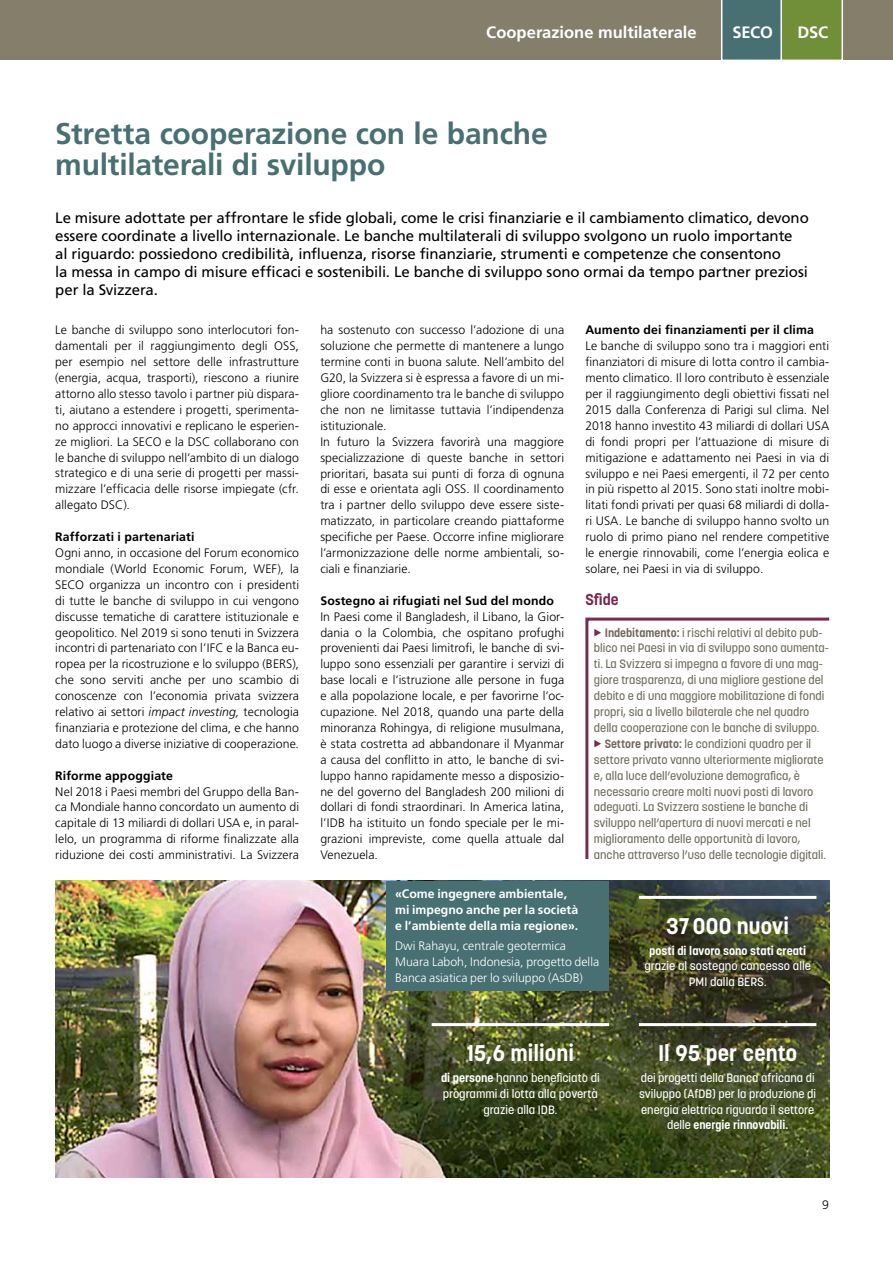
<style>
.page{position:relative;width:893px;height:1263px;background:#fff}
.page>*{position:absolute;margin:0;border:0;box-sizing:border-box;transform-origin:0 0}
.t1{font:700 30px/31.8px "Frutiger LT Pro";letter-spacing:-.005em;color:#486f71}
.t2{font:700 22.5px "Korolev";letter-spacing:.01em;color:#fff}
.t3{font:700 16.5px "Frutiger LT Pro";color:#fff}
.t4{font:700 15.6px "Korolev";color:#7b2950}
.t5{font:15px/18px "Frutiger LT Pro";letter-spacing:-.01em;color:#000}
.t6{font:300 12.3px/15.9px "Frutiger LT Pro";letter-spacing:.005em;color:#000;text-align:justify}
.t7{font:700 12.3px "Frutiger LT Pro";letter-spacing:.01em;color:#000}
.t8{font:300 12.3px/15.9px "Frutiger LT Pro";color:#fff}
.t9{font:700 12.3px/15.9px "Frutiger LT Pro";color:#fff}
.t10{font:500 12px "Korolev";color:#6f6b5e}
.t11{font:500 12px/15.9px "Korolev";color:#fff;text-align:center}
.t12{font:700 12px "Korolev";color:#fff}
.s1{font-family:"Frutiger LT Std";font-style:italic}
.s2{font-weight:700}
</style>
<div class="page">
<div style="left:0;top:0;width:893px;height:60px;background:#857e6b"></div>
<svg style="left:721px;top:0;width:122px;height:60px;background:#63845b"></svg>
<img style="left:55px;top:881px;width:774px;height:296px">
<hr style="left:639px;top:896px;width:177px;height:3px;background:#fff">
<hr style="left:639px;top:1023px;width:177px;height:3px;background:#fff">
<svg style="left:585px;top:617px;width:245px;height:243px"></svg>
<hr style="left:432px;top:1023px;width:177px;height:3px;background:#fff">
<div style="left:387px;top:881px;width:222px;height:110px;background:#486f71"></div>
<svg style="left:595px;top:629px;width:6px;height:7px"></svg>
<svg style="left:595px;top:740px;width:6px;height:7px"></svg>
<h3 class="t3" style="left:486px;top:22px;width:212px">Cooperazione multilaterale</h3>
<h3 class="t3" style="left:732px;top:22px;width:42px">SECO</h3>
<h3 class="t3" style="left:797px;top:22px;width:32px">DSC</h3>
<h1 class="t1" style="left:55px;top:117px;width:494px">Stretta cooperazione con le banche multilaterali di sviluppo</h1>
<p class="t5" style="left:55px;top:209px;width:755px">Le misure adottate per affrontare le sfide globali, come le crisi finanziarie e il cambiamento climatico, devono essere coordinate a livello internazionale. Le banche multilaterali di sviluppo svolgono un ruolo importante<br>al riguardo: possiedono credibilità, influenza, risorse finanziarie, strumenti e competenze che consentono<br>la messa in campo di misure efficaci e sostenibili. Le banche di sviluppo sono ormai da tempo partner preziosi per la Svizzera.</p>
<p class="t6" style="left:55px;top:322px;width:245px">Le banche di sviluppo sono interlocutori fon&shy;damentali per il raggiungimento degli OSS, per esempio nel settore delle infrastrutture (energia, acqua, trasporti), riescono a riunire attorno allo stesso tavolo i partner più dispara&shy;ti, aiutano a estendere i progetti, sperimenta&shy;no approcci innovativi e replicano le esperien&shy;ze migliori. La SECO e la DSC collaborano con le banche di sviluppo nell’ambito di un dialogo strategico e di una serie di progetti per massi&shy;mizzare l’efficacia delle risorse impiegate (cfr. allegato DSC).</p>
<p class="t7" style="left:55px;top:530px;width:141px">Rafforzati i partenariati</p>
<p class="t6" style="left:55px;top:545px;width:245px">Ogni anno, in occasione del Forum economico mondiale (World Economic Forum, WEF), la SECO organizza un incontro con i presidenti di tutte le banche di sviluppo in cui vengono discusse tematiche di carattere istituzionale e geopolitico. Nel 2019 si sono tenuti in Svizzera incontri di partenariato con l’IFC e la Banca eu&shy;ropea per la ricostruzione e lo sviluppo (BERS), che sono serviti anche per uno scambio di conoscenze con l’economia privata svizzera relativo ai settori <span class="s1">impact investing,</span> tecnologia finanziaria e protezione del clima, e che hanno dato luogo a diverse iniziative di cooperazione.</p>
<p class="t7" style="left:55px;top:768px;width:119px">Riforme appoggiate</p>
<p class="t6" style="left:55px;top:783px;width:245px">Nel 2018 i Paesi membri del Gruppo della Ban&shy;ca Mondiale hanno concordato un aumento di capitale di 13 miliardi di dollari USA e, in paral&shy;lelo, un programma di riforme finalizzate alla riduzione dei costi amministrativi. La Svizzera</p>
<p class="t6" style="left:320px;top:322px;width:245px;text-align:left">ha sostenuto con successo l’adozione di una soluzione che permette di mantenere a lungo termine conti in buona salute. Nell’ambito del G20, la Svizzera si è espressa a favore di un mi&shy;gliore coordinamento tra le banche di sviluppo che non ne limitasse tuttavia l’indipendenza istituzionale.<br>In futuro la Svizzera favorirà una maggiore specializzazione di queste banche in settori prioritari, basata sui punti di forza di ognuna di esse e orientata agli OSS. Il coordinamento tra i partner dello sviluppo deve essere siste&shy;matizzato, in particolare creando piattaforme specifiche per Paese. Occorre infine migliorare l’armonizzazione delle norme ambientali, so&shy;ciali e finanziarie.</p>
<p class="t7" style="left:320px;top:593px;width:235px">Sostegno ai rifugiati nel Sud del mondo</p>
<p class="t6" style="left:320px;top:608px;width:245px">In Paesi come il Bangladesh, il Libano, la Gior&shy;dania o la Colombia, che ospitano profughi provenienti dai Paesi limitrofi, le banche di svi&shy;luppo sono essenziali per garantire i servizi di base locali e l’istruzione alle persone in fuga e alla popolazione locale, e per favorirne l’oc&shy;cupazione. Nel 2018, quando una parte della minoranza Rohingya, di religione musulmana, è stata costretta ad abbandonare il Myanmar a causa del conflitto in atto, le banche di svi&shy;luppo hanno rapidamente messo a disposizio&shy;ne del governo del Bangladesh 200 milioni di dollari di fondi straordinari. In America latina, l’IDB ha istituito un fondo speciale per le mi&shy;grazioni impreviste, come quella attuale dal Venezuela.</p>
<p class="t7" style="left:585px;top:323px;width:230px">Aumento dei finanziamenti per il clima</p>
<p class="t6" style="left:585px;top:338px;width:245px">Le banche di sviluppo sono tra i maggiori enti finanziatori di misure di lotta contro il cambia&shy;mento climatico. Il loro contributo è essenziale per il raggiungimento degli obiettivi fissati nel 2015 dalla Conferenza di Parigi sul clima. Nel 2018 hanno investito 43 miliardi di dollari USA di fondi propri per l’attuazione di misure di mitigazione e adattamento nei Paesi in via di sviluppo e nei Paesi emergenti, il 72 per cento in più rispetto al 2015. Sono stati inoltre mobi&shy;litati fondi privati per quasi 68 miliardi di dolla&shy;ri USA. Le banche di sviluppo hanno svolto un ruolo di primo piano nel rendere competitive le energie rinnovabili, come l’energia eolica e solare, nei Paesi in via di sviluppo.</p>
<p class="t4" style="left:585px;top:589px;width:35px">Sfide</p>
<p class="t10" style="left:605px;top:625px;width:220px"><span class="s2">Indebitamento:</span> i rischi relativi al debito pub-</p>
<p class="t10" style="left:594px;top:641px;width:237px">blico nei Paesi in via di sviluppo sono aumenta-</p>
<p class="t10" style="left:594px;top:656px;width:231px">ti. La Svizzera si impegna a favore di una mag-</p>
<p class="t10" style="left:594px;top:672px;width:231px">giore trasparenza, di una migliore gestione del</p>
<p class="t10" style="left:594px;top:688px;width:232px">debito e di una maggiore mobilitazione di fondi</p>
<p class="t10" style="left:594px;top:704px;width:217px">propri, sia a livello bilaterale che nel quadro</p>
<p class="t10" style="left:594px;top:720px;width:227px">della cooperazione con le banche di sviluppo.</p>
<p class="t10" style="left:605px;top:736px;width:208px"><span class="s2">Settore privato:</span> le condizioni quadro per il</p>
<p class="t10" style="left:594px;top:752px;width:231px">settore privato vanno ulteriormente migliorate</p>
<p class="t10" style="left:594px;top:768px;width:208px">e, alla luce dell’evoluzione demografica, è</p>
<p class="t10" style="left:594px;top:784px;width:221px">necessario creare molti nuovi posti di lavoro</p>
<p class="t10" style="left:594px;top:800px;width:216px">adeguati. La Svizzera sostiene le banche di</p>
<p class="t10" style="left:594px;top:815px;width:218px">sviluppo nell’apertura di nuovi mercati e nel</p>
<p class="t10" style="left:594px;top:831px;width:208px">miglioramento delle opportunità di lavoro,</p>
<p class="t10" style="left:594px;top:847px;width:233px">anche attraverso l’uso delle tecnologie digitali.</p>
<p class="t9" style="left:395px;top:886px;width:185px">«Come ingegnere ambientale, mi impegno anche per la società e l’ambiente della mia regione».</p>
<p class="t8" style="left:395px;top:938px;width:206px">Dwi Rahayu, centrale geotermica<br>Muara Laboh, Indonesia, progetto della<br>Banca asiatica per lo sviluppo (AsDB)</p>
<h2 class="t2" style="left:666px;top:912px;width:124px">37 000 nuovi</h2>
<p class="t12" style="left:649px;top:943px;width:159px">posti di lavoro sono stati creati</p>
<p class="t11" style="left:644px;top:958px;width:168px">grazie al sostegno concesso alle<br>PMI dalla BERS.</p>
<h2 class="t2" style="left:467px;top:1039px;width:109px">15,6 milioni</h2>
<p class="t11" style="left:441px;top:1069px;width:160px"><span class="s2">di persone</span> hanno beneficiato di programmi di lotta alla povertà grazie alla IDB.</p>
<h2 class="t2" style="left:658px;top:1039px;width:141px">Il 95 per cento</h2>
<p class="t11" style="left:639px;top:1069px;width:178px">dei progetti della Banca africana di sviluppo (AfDB) per la produzione di energia elettrica riguarda il settore delle <span class="s2">energie rinnovabili.</span></p>
<p class="t6" style="left:822px;top:1197px;width:8px">9</p>
</div>
